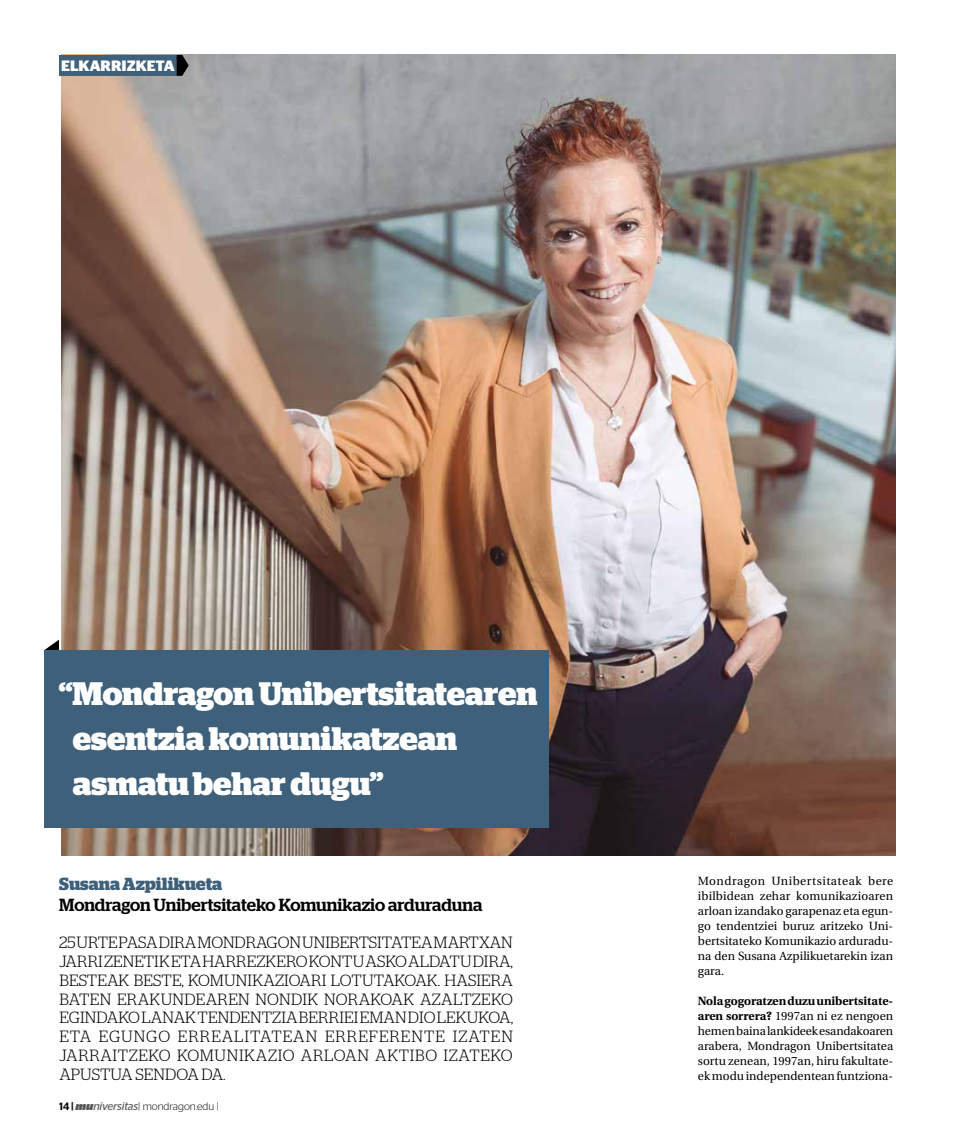
<style>
.page{position:relative;width:957px;height:1134px;background:#fff}
.page>*{position:absolute;margin:0;border:0;box-sizing:border-box;transform-origin:0 0}
.t1{font:700 32.5px/45px "Stag";color:#fff}
.t2{font:500 17.5px "Stag";color:#000}
.t3{font:700 17.5px "Stag";color:#3f607a}
.t4{font:300 16.25px/18.8px "Stag";letter-spacing:.03em;color:#000;text-align:justify}
.t5{font:700 15px "Stag Sans";color:#fff}
.t6{font:11.88px/15px "Utopia";color:#000;text-align:justify}
.t7{font:300 10.62px "Stag Sans";color:#000}
.s1{font-weight:500}
.s2{font-weight:900;font-style:italic;font-size:11.25px;color:#575756}
.s3{font-weight:400;font-style:italic;font-size:11.25px;color:#575756}
.s4{font-weight:700}
</style>
<div class="page">
<img style="left:61px;top:55px;width:834px;height:800px">
<div style="left:59px;top:55px;width:119px;height:21px;background:#3f607a"></div>
<svg style="left:177px;top:55px;width:12px;height:21px"></svg>
<div style="left:45px;top:650px;width:504px;height:178px;background:#3f607a"></div>
<svg style="left:45px;top:640px;width:14px;height:10px"></svg>
<p class="t5" style="left:61px;top:57px;width:115px">ELKARRIZKETA</p>
<h1 class="t1" style="left:73px;top:671px;width:466px;text-indent:-14px">“Mondragon Unibertsitatearen esentzia komunikatzean asmatu behar dugu”</h1>
<h2 class="t3" style="left:59px;top:873px;width:164px">Susana Azpilikueta</h2>
<h2 class="t2" style="left:59px;top:894px;width:425px">Mondragon Unibertsitateko Komunikazio arduraduna</h2>
<p class="t4" style="left:59px;top:933px;width:455px">25 URTE PASA DIRA MONDRAGON UNIBERTSITATEA MARTXAN JARRI ZENETIK ETA HARREZKERO KONTU ASKO ALDATU DIRA, BESTEAK BESTE, KOMUNIKAZIOARI LOTUTAKOAK. HASIERA BATEN ERAKUNDEAREN NONDIK NORAKOAK AZALTZEKO EGINDAKO LANAK TENDENTZIA BERRIEI EMAN DIO LEKUKOA, ETA EGUNGO ERREALITATEAN ERREFERENTE IZATEN JARRAITZEKO KOMUNIKAZIO ARLOAN AKTIBO IZATEKO APUSTUA SENDOA DA.</p>
<p class="t7" style="left:59px;top:1100px;width:161px"><span class="s1">14 |</span> <span class="s2">mu</span><span class="s3">niversitas</span>| mondragon.edu |</p>
<p class="t6" style="left:698px;top:874px;width:197px">Mondragon Unibertsitateak bere ibilbidean zehar komunikazioaren arloan izandako garapenaz eta egun&shy;go tendentziei buruz aritzeko Uni&shy;bertsitateko Komunikazio arduradu&shy;na den Susana Azpilikuetarekin izan gara.</p>
<p class="t6" style="left:698px;top:994px;width:197px"><span class="s4">Nola gogoratzen duzu unibertsitate&shy;aren sorrera?</span> 1997an ni ez nengoen hemen baina lankideek esandakoaren arabera, Mondragon Unibertsitatea sortu zenean, 1997an, hiru fakultate&shy;ek modu independentean funtziona-</p>
</div>
